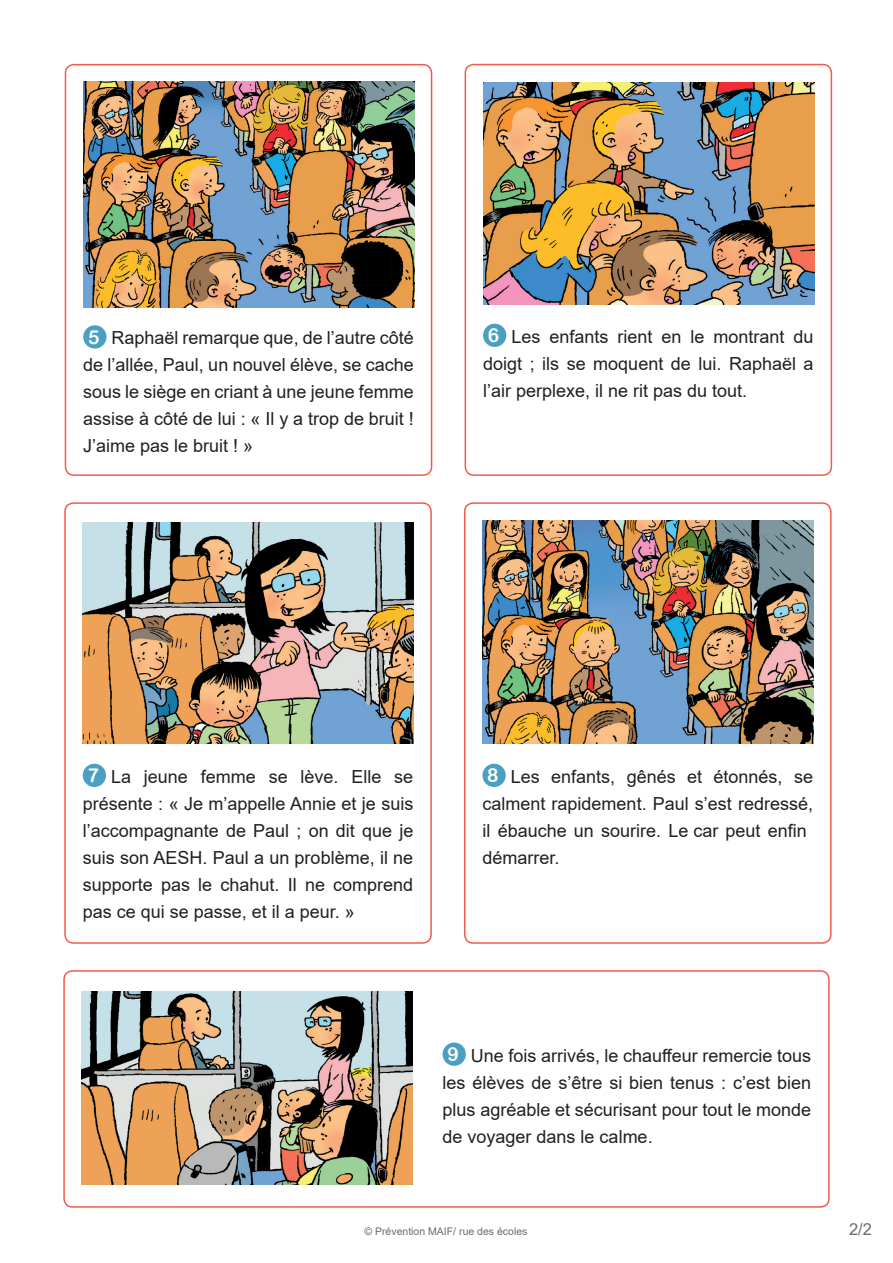
<style>
.page{position:relative;width:893px;height:1263px;background:#fff}
.page>*{position:absolute;margin:0;border:0;box-sizing:border-box;transform-origin:0 0}
.t1{font:18px/27px "Arial";color:#231f20;text-align:justify}
.t2{font:16.5px "Arial";color:#6c6d70}
.t3{font:10.5px "Arial";color:#6c6d70}
.s1{font-family:"Arial Rounded MT Bold";font-size:19.2px;color:#fff}
.s2{font-style:inherit}
</style>
<div class="page">
<img style="left:83px;top:81px;width:331px;height:226px">
<div style="left:83px;top:325px;width:23px;height:24px;background:#4a9fc2;border-radius:50%"></div>
<div style="left:65px;top:64px;width:367px;height:412px;border:2px solid #f15b4c;border-radius:9px"></div>
<img style="left:483px;top:83px;width:331px;height:222px">
<div style="left:483px;top:324px;width:23px;height:23px;background:#4a9fc2;border-radius:50%"></div>
<div style="left:465px;top:64px;width:367px;height:412px;border:2px solid #f15b4c;border-radius:9px"></div>
<img style="left:83px;top:523px;width:331px;height:221px">
<div style="left:83px;top:764px;width:23px;height:23px;background:#4a9fc2;border-radius:50%"></div>
<div style="left:64px;top:502px;width:368px;height:442px;border:2px solid #f15b4c;border-radius:9px"></div>
<img style="left:482px;top:520px;width:331px;height:224px">
<div style="left:482px;top:764px;width:24px;height:23px;background:#4a9fc2;border-radius:50%"></div>
<div style="left:464px;top:502px;width:367px;height:442px;border:2px solid #f15b4c;border-radius:9px"></div>
<img style="left:82px;top:992px;width:331px;height:192px">
<div style="left:443px;top:1042px;width:23px;height:24px;background:#4a9fc2;border-radius:50%"></div>
<div style="left:63px;top:970px;width:767px;height:238px;border:2px solid #f15b4c;border-radius:9px"></div>
<p class="t1" style="left:83px;top:324px;width:332px"><span class="s1">5</span> Raphaël remarque que, de l’autre côté de l’allée, Paul, un nouvel élève, se cache sous le siège en criant à une jeune femme assise à côté de lui : « Il y a trop de bruit !<br>J’aime pas le bruit ! »</p>
<p class="t1" style="left:483px;top:323px;width:332px"><span class="s1">6</span> Les enfants rient en le montrant du doigt ; ils se moquent de lui. Raphaël a l’air perplexe, il ne rit pas du tout.</p>
<p class="t1" style="left:83px;top:763px;width:332px"><span class="s1">7</span> La jeune femme se lève. Elle se présente : « Je m’appelle Annie et je suis l’accompagnante de Paul ; on dit que je suis son AESH. Paul a un problème, il ne supporte pas le chahut. Il ne comprend pas ce qui se passe, et il a peur. »</p>
<p class="t1" style="left:482px;top:763px;width:332px;text-align:left"><span class="s1">8</span> Les enfants, gênés et étonnés, se calment rapidement. Paul s’est redressé, il ébauche un sourire. Le <span class="s2">car</span> peut enfin démarrer.</p>
<p class="t1" style="left:443px;top:1042px;width:370px"><span class="s1">9</span> Une fois arrivés, le chauffeur remercie tous les élèves de s’être si bien tenus : c’est bien plus agréable et sécurisant pour tout le monde de voyager dans le calme.</p>
<p class="t3" style="left:364px;top:1224px;width:164px">© Prévention MAIF/ rue des écoles</p>
<p class="t2" style="left:849px;top:1218px;width:24px">2/2</p>
</div>
